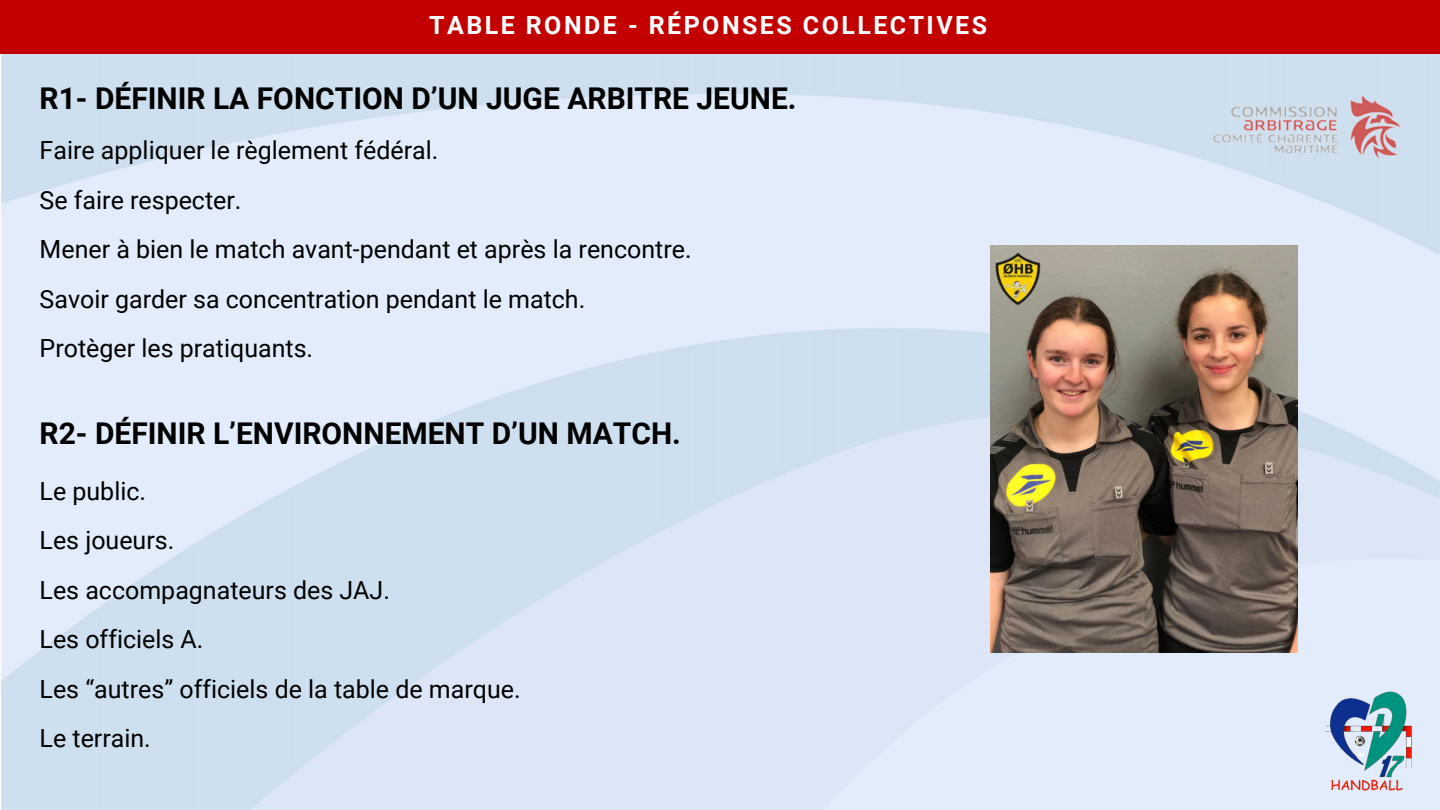
<style>
.page{position:relative;width:1440px;height:810px;background:#fff}
.page>*{position:absolute;margin:0;border:0;box-sizing:border-box;transform-origin:0 0}
.t1{font:700 30px "Roboto";color:#000}
.t2{font:25px/49.5px "Roboto";color:#000}
.t3{font:700 25px "Roboto";letter-spacing:.1em;color:#fff}
</style>
<div class="page">
<img style="left:1px;top:54px;width:1439px;height:756px">
<img style="left:1188px;top:67px;width:236px;height:125px">
<div style="left:0;top:0;width:1440px;height:54px;background:#c20000"></div>
<img style="left:1323px;top:690px;width:90px;height:100px">
<img style="left:991px;top:246px;width:307px;height:406px">
<p class="t3" style="left:429px;top:11px;width:559px">TABLE RONDE - RÉPONSES COLLECTIVES</p>
<p class="t1" style="left:40px;top:81px;width:759px">R1- DÉFINIR LA FONCTION D’UN JUGE ARBITRE JEUNE.</p>
<p class="t2" style="left:40px;top:126px;width:654px">Faire appliquer le règlement fédéral.<br>Se faire respecter.<br>Mener à bien le match avant-pendant et après la rencontre.<br>Savoir garder sa concentration pendant le match.<br>Protèger les pratiquants.</p>
<p class="t1" style="left:40px;top:416px;width:643px">R2- DÉFINIR L’ENVIRONNEMENT D’UN MATCH.</p>
<p class="t2" style="left:40px;top:466px;width:483px">Le public.<br>Les joueurs.<br>Les accompagnateurs des JAJ.<br>Les officiels A.<br>Les “autres” officiels de la table de marque.<br>Le terrain.</p>
</div>
